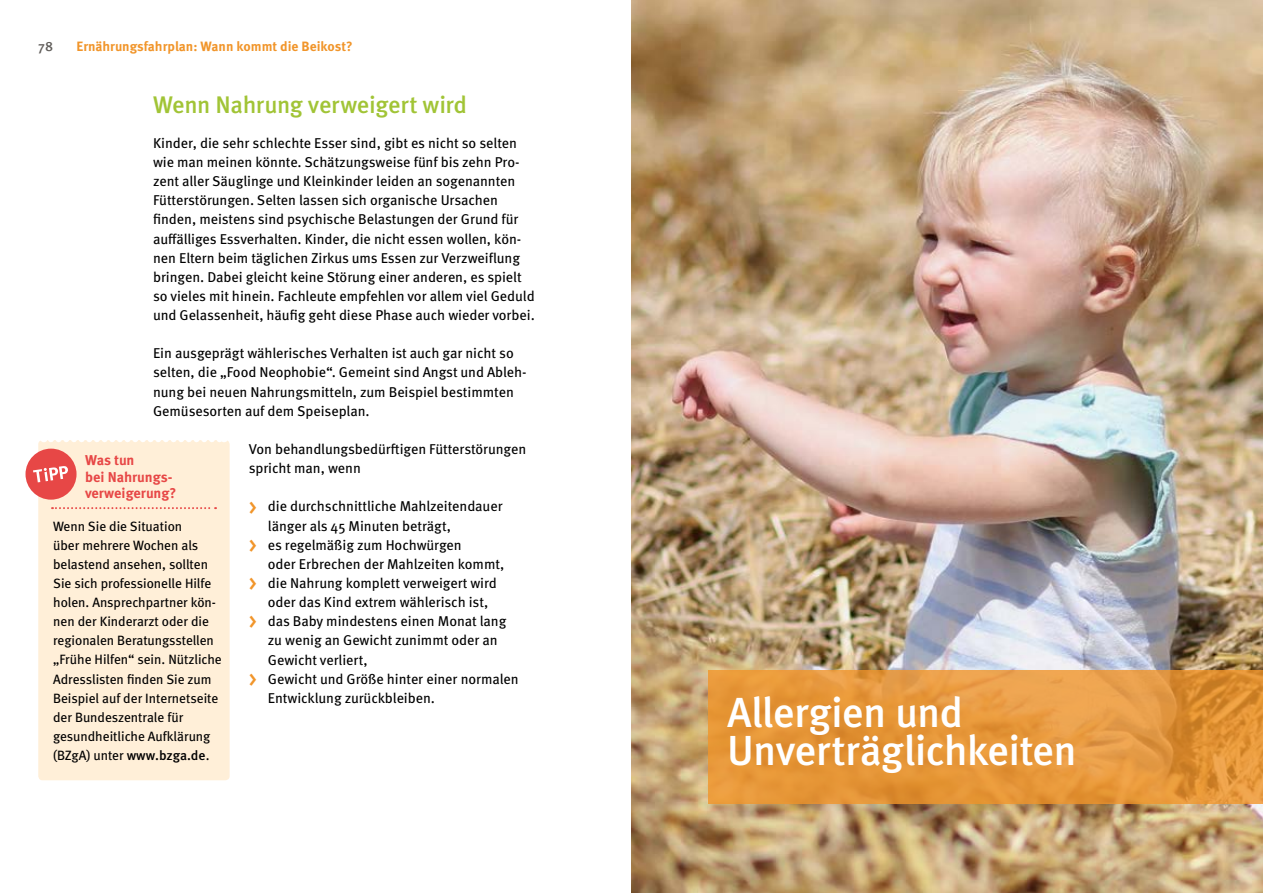
<style>
.page{position:relative;width:1263px;height:893px;background:#fff}
.page>*{position:absolute;margin:0;border:0;box-sizing:border-box;transform-origin:0 0}
.t1{font:500 42px/38.2px "Meta OT";letter-spacing:-.02em;color:#fff}
.t2{font:500 24px "Meta OT";letter-spacing:-.02em;color:#a1c436}
.t3{font:14.25px/19.2px "Meta OT";letter-spacing:-.005em;color:#000}
.t4{font:700 14.25px/16.5px "Meta OT";color:#e74746}
.t5{font:13.5px/19.2px "Meta Book LF";color:#000}
.t6{font:700 13.5px "Meta OT";color:#f1952a}
.t7{font:500 13.5px "Meta OT";color:#605d5a}
.s1{font-weight:500;font-size:21px;color:#f1952a}
.s2{font-family:"Meta OT";font-weight:500}
</style>
<div class="page">
<img style="left:631px;top:0;width:632px;height:893px">
<div style="left:38px;top:440px;width:192px;height:340px;background:#ffefd8;border-radius:4px"></div>
<svg style="left:51px;top:440px;width:174px;height:2px"></svg>
<svg style="left:52px;top:507px;width:164px;height:2px"></svg>
<div style="left:26px;top:449px;width:51px;height:51px;background:#e74746;border-radius:50%"></div>
<svg style="left:33px;top:466px;width:35px;height:16px"></svg>
<svg style="left:708px;top:670px;width:555px;height:134px;background:#e5973b"></svg>
<p class="t7" style="left:38px;top:38px;width:16px">78</p>
<p class="t6" style="left:77px;top:38px;width:278px">Ernährungsfahrplan: Wann kommt die Beikost?</p>
<h2 class="t2" style="left:153px;top:90px;width:315px">Wenn Nahrung verweigert wird</h2>
<p class="t3" style="left:153px;top:133px;width:383px">Kinder, die sehr schlechte Esser sind, gibt es nicht so selten wie man meinen könnte. Schätzungsweise fünf bis zehn Pro&shy;zent aller Säuglinge und Kleinkinder leiden an sogenannten Fütterstörungen. Selten lassen sich organische Ursachen finden, meistens sind psychische Belastungen der Grund für auffälliges Essverhalten. Kinder, die nicht essen wollen, kön&shy;nen Eltern beim täglichen Zirkus ums Essen zur Verzweiflung bringen. Dabei gleicht keine Störung einer anderen, es spielt so vieles mit hinein. Fachleute empfehlen vor allem viel Geduld und Gelassenheit, häufig geht diese Phase auch wieder vorbei.</p>
<p class="t3" style="left:153px;top:344px;width:375px">Ein ausgeprägt wählerisches Verhalten ist auch gar nicht so selten, die „Food Neophobie“. Gemeint sind Angst und Ableh&shy;nung bei neuen Nahrungsmitteln, zum Beispiel bestimmten Gemüsesorten auf dem Speiseplan.</p>
<p class="t3" style="left:249px;top:440px;width:279px">Von behandlungsbedürftigen Fütterstörungen spricht man, wenn</p>
<p class="t3" style="left:249px;top:497px;width:255px"><span class="s1">&gt;</span> die durchschnittliche Mahlzeitendauer</p>
<p class="t3" style="left:268px;top:516px;width:185px">länger als 45 Minuten beträgt,</p>
<p class="t3" style="left:249px;top:535px;width:214px"><span class="s1">&gt;</span> es regelmäßig zum Hochwürgen</p>
<p class="t3" style="left:268px;top:554px;width:238px">oder Erbrechen der Mahlzeiten kommt,</p>
<p class="t3" style="left:249px;top:574px;width:250px"><span class="s1">&gt;</span> die Nahrung komplett verweigert wird</p>
<p class="t3" style="left:268px;top:593px;width:222px">oder das Kind extrem wählerisch ist,</p>
<p class="t3" style="left:249px;top:612px;width:259px"><span class="s1">&gt;</span> das Baby mindestens einen Monat lang</p>
<p class="t3" style="left:268px;top:631px;width:231px">zu wenig an Gewicht zunimmt oder an</p>
<p class="t3" style="left:268px;top:650px;width:101px">Gewicht verliert,</p>
<p class="t3" style="left:249px;top:669px;width:271px"><span class="s1">&gt;</span> Gewicht und Größe hinter einer normalen</p>
<p class="t3" style="left:268px;top:688px;width:169px">Entwicklung zurückbleiben.</p>
<p class="t4" style="left:85px;top:452px;width:93px">Was tun<br>bei Nahrungs&shy;verweigerung?</p>
<p class="t5" style="left:53px;top:516px;width:170px">Wenn Sie die Situation<br>über mehrere Wochen als belastend ansehen, sollten<br>Sie sich professionelle Hilfe holen. Ansprechpartner kön&shy;nen der Kinderarzt oder die regionalen Beratungsstellen „Frühe Hilfen“ sein. Nützliche<br>Adresslisten finden Sie zum<br>Beispiel auf der Internetseite der Bundeszentrale für gesundheitliche Aufklärung (BZgA) unter <span class="s2">www.bzga.de</span>.</p>
<h1 class="t1" style="left:727px;top:694px;width:351px">Allergien und<br>Unverträglichkeiten</h1>
</div>
